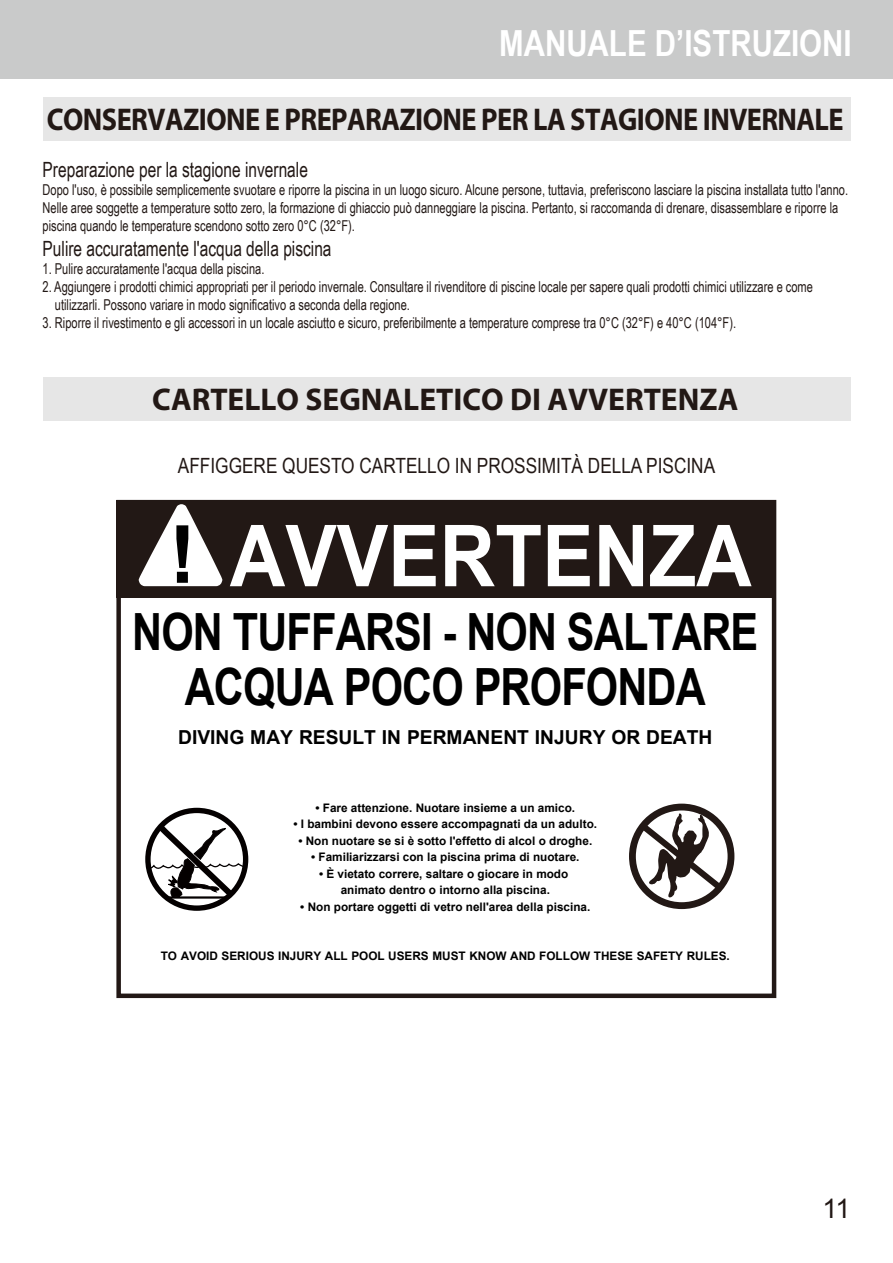
<style>
.page{position:relative;width:893px;height:1263px;background:#fff}
.page>*{position:absolute;margin:0;border:0;box-sizing:border-box;transform-origin:0 0}
.t1{font:700 85.5px "Arial";color:#fff;scale:.9 1}
.t2{font:700 51.3px/55.5px "Arial";letter-spacing:-.02em;color:#000;text-align:center;scale:.81 1}
.t3{font:700 36px "Arial Narrow";color:#fff}
.t4{font:700 31.5px "Myriad";letter-spacing:-.02em;color:#221815;scale:.9 1}
.t5{font:700 31.5px "Myriad";color:#221815}
.t6{font:27px "Arial";color:#221815}
.t7{font:21px "Arial Narrow";color:#221815;scale:.9 1}
.t8{font:21px "Arial Narrow";color:#221815}
.t9{font:700 19.2px "Arial";color:#000}
.t10{font:15px/18px "Arial Narrow";color:#221815;scale:.9 1}
.t11{font:700 11.7px/16.5px "Arial";color:#000;text-align:center}
.s1{font-size:80.25px;color:#000}
</style>
<div class="page">
<div style="left:0;top:0;width:893px;height:78px;background:#c9caca"></div>
<div style="left:43px;top:97px;width:807px;height:44px;background:#e6e6e6"></div>
<div style="left:43px;top:377px;width:807px;height:44px;background:#e6e6e6"></div>
<div style="left:629px;top:804px;width:105px;height:105px;border:7px solid #221815;border-radius:50%"></div>
<svg style="left:637px;top:814px;width:91px;height:84px"></svg>
<div style="left:116px;top:500px;width:660px;height:498px;border:4px solid #221815"></div>
<div style="left:117px;top:500px;width:657px;height:97px;background:#221815"></div>
<svg style="left:139px;top:504px;width:83px;height:82px"></svg>
<svg style="left:145px;top:808px;width:103px;height:103px"></svg>
<h3 class="t3" style="left:499px;top:23px;width:354px">MANUALE D’ISTRUZIONI</h3>
<h3 class="t4" style="left:47px;top:101px;width:887px">CONSERVAZIONE E PREPARAZIONE PER LA STAGIONE INVERNALE</h3>
<h3 class="t7" style="left:43px;top:162px;width:296px">Preparazione per la stagione invernale</h3>
<p class="t10" style="left:43px;top:182px;width:896px">Dopo l'uso, è possibile semplicemente svuotare e riporre la piscina in un luogo sicuro. Alcune persone, tuttavia, preferiscono lasciare la piscina installata tutto l'anno.<br>Nelle aree soggette a temperature sotto zero, la formazione di ghiaccio può danneggiare la piscina. Pertanto, si raccomanda di drenare, disassemblare e riporre la piscina quando le temperature scendono sotto zero 0°C (32°F).</p>
<h3 class="t7" style="left:43px;top:241px;width:323px">Pulire accuratamente l'acqua della piscina</h3>
<p class="t10" style="left:43px;top:261px;width:248px">1. Pulire accuratamente l'acqua della piscina.</p>
<p class="t10" style="left:55px;top:279px;width:844px;text-indent:-12px">2. Aggiungere i prodotti chimici appropriati per il periodo invernale. Consultare il rivenditore di piscine locale per sapere quali prodotti chimici utilizzare e come utilizzarli. Possono variare in modo significativo a seconda della regione.</p>
<p class="t10" style="left:43px;top:315px;width:772px">3. Riporre il rivestimento e gli accessori in un locale asciutto e sicuro, preferibilmente a temperature comprese tra 0°C (32°F) e 40°C (104°F).</p>
<h3 class="t5" style="left:152px;top:381px;width:588px">CARTELLO SEGNALETICO DI AVVERTENZA</h3>
<h3 class="t8" style="left:178px;top:458px;width:539px">AFFIGGERE QUESTO CARTELLO IN PROSSIMITÀ DELLA PISCINA</h3>
<h1 class="t1" style="left:169px;top:524px;width:649px"><span class="s1">!</span> AVVERTENZA</h1>
<h2 class="t2" style="left:132px;top:609px;width:774px">NON TUFFARSI - NON SALTARE<br>ACQUA POCO PROFONDA</h2>
<p class="t9" style="left:178px;top:730px;width:536px">DIVING MAY RESULT IN PERMANENT INJURY OR DEATH</p>
<p class="t11" style="left:315px;top:800px;width:261px">• Fare attenzione. Nuotare insieme a un amico.</p>
<p class="t11" style="left:293px;top:817px;width:305px">• I bambini devono essere accompagnati da un adulto.</p>
<p class="t11" style="left:298px;top:833px;width:295px">• Non nuotare se si è sotto l'effetto di alcol o droghe.</p>
<p class="t11" style="left:311px;top:850px;width:270px">• Familiarizzarsi con la piscina prima di nuotare.</p>
<p class="t11" style="left:319px;top:866px;width:251px">• È vietato correre, saltare o giocare in modo animato dentro o intorno alla piscina.</p>
<p class="t11" style="left:300px;top:899px;width:292px">• Non portare oggetti di vetro nell'area della piscina.</p>
<p class="t11" style="left:161px;top:949px;width:571px">TO AVOID SERIOUS INJURY ALL POOL USERS MUST KNOW AND FOLLOW THESE SAFETY RULES.</p>
<h3 class="t6" style="left:822px;top:1192px;width:30px">11</h3>
</div>
